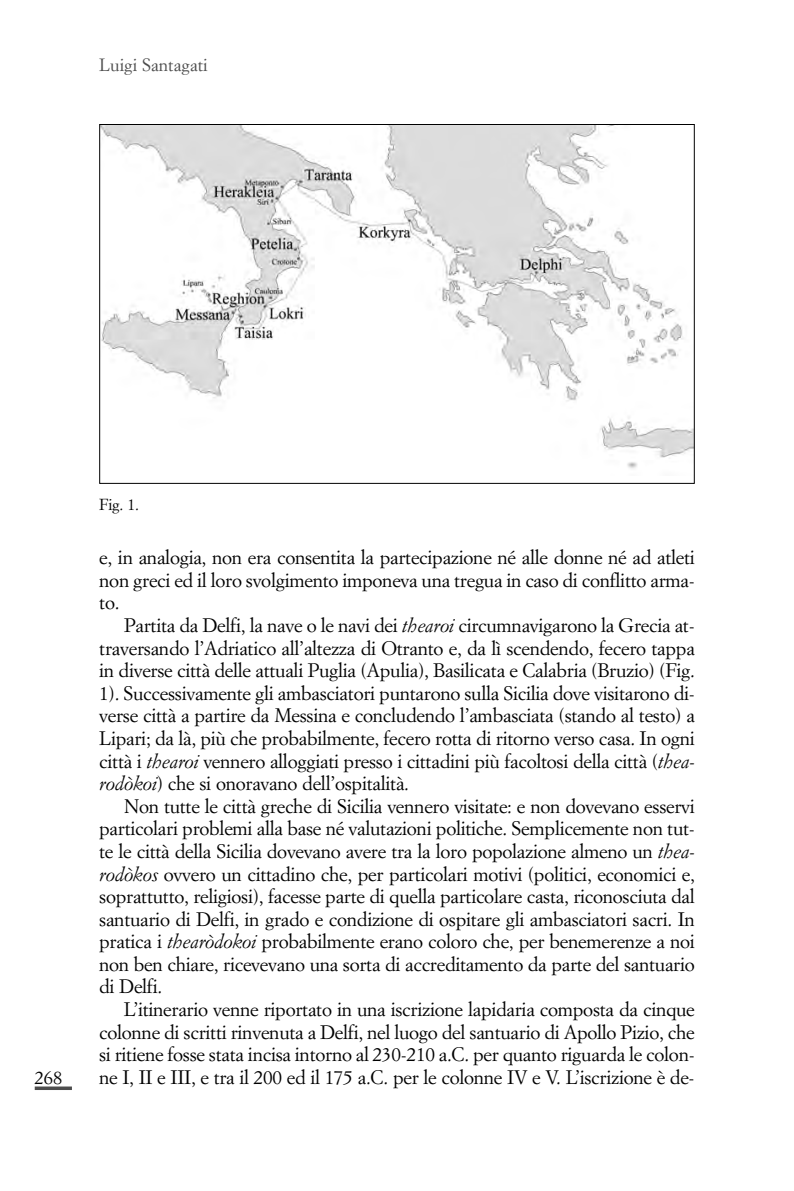
<style>
.page{position:relative;width:794px;height:1191px;background:#fff}
.page>*{position:absolute;margin:0;border:0;box-sizing:border-box;transform-origin:0 0}
.t1{font:19.25px/22.6px "Simoncini Garamond";letter-spacing:-.015em;color:#000;text-align:justify}
.t2{font:18.38px "Simoncini Garamond";color:#000}
.t3{font:17.5px "Simoncini Garamond";color:#4d4d4d}
.t4{font:15.75px "Simoncini Garamond";color:#000}
.s1{font-style:italic}
</style>
<div class="page">
<svg style="left:35px;top:1086px;width:37px;height:4px"></svg>
<img style="left:101px;top:126px;width:591px;height:343px">
<p class="t3" style="left:99px;top:57px;width:110px">Luigi Santagati</p>
<p class="t4" style="left:99px;top:497px;width:41px">Fig. 1.</p>
<p class="t1" style="left:99px;top:547px;width:597px">e, in analogia, non era consentita la partecipazione né alle donne né ad atleti non greci ed il loro svolgimento imponeva una tregua in caso di conflitto arma&shy;to.</p>
<p class="t1" style="left:99px;top:615px;width:597px;text-indent:25px">Partita da Delfi, la nave o le navi dei <span class="s1">thearoi</span> circumnavigarono la Grecia at&shy;traversando l’Adriatico all’altezza di Otranto e, da lì scendendo, fecero tappa in diverse città delle attuali Puglia (Apulia), Basilicata e Calabria (Bruzio) (Fig.<br>1). Successivamente gli ambasciatori puntarono sulla Sicilia dove visitarono di&shy;verse città a partire da Messina e concludendo l’ambasciata (stando al testo) a Lipari; da là, più che probabilmente, fecero rotta di ritorno verso casa. In ogni città i <span class="s1">thearoi</span> vennero alloggiati presso i cittadini più facoltosi della città (<span class="s1">thea&shy;rodòkoi</span>) che si onoravano dell’ospitalità.</p>
<p class="t1" style="left:99px;top:796px;width:597px;text-indent:25px">Non tutte le città greche di Sicilia vennero visitate: e non dovevano esservi particolari problemi alla base né valutazioni politiche. Semplicemente non tut&shy;te le città della Sicilia dovevano avere tra la loro popolazione almeno un <span class="s1">thea&shy;rodòkos</span> ovvero un cittadino che, per particolari motivi (politici, economici e, soprattutto, religiosi), facesse parte di quella particolare casta, riconosciuta dal santuario di Delfi, in grado e condizione di ospitare gli ambasciatori sacri. In pratica i <span class="s1">thearòdokoi</span> probabilmente erano coloro che, per benemerenze a noi non ben chiare, ricevevano una sorta di accreditamento da parte del santuario di Delfi.</p>
<p class="t1" style="left:99px;top:999px;width:597px;text-indent:25px">L’itinerario venne riportato in una iscrizione lapidaria composta da cinque colonne di scritti rinvenuta a Delfi, nel luogo del santuario di Apollo Pizio, che si ritiene fosse stata incisa intorno al 230-210 a.C. per quanto riguarda le colon-</p>
<p class="t2" style="left:35px;top:1070px;width:29px">268</p>
<p class="t1" style="left:99px;top:1067px;width:597px">ne I, II e III, e tra il 200 ed il 175 a.C. per le colonne IV e V. L’iscrizione è de-</p>
</div>
